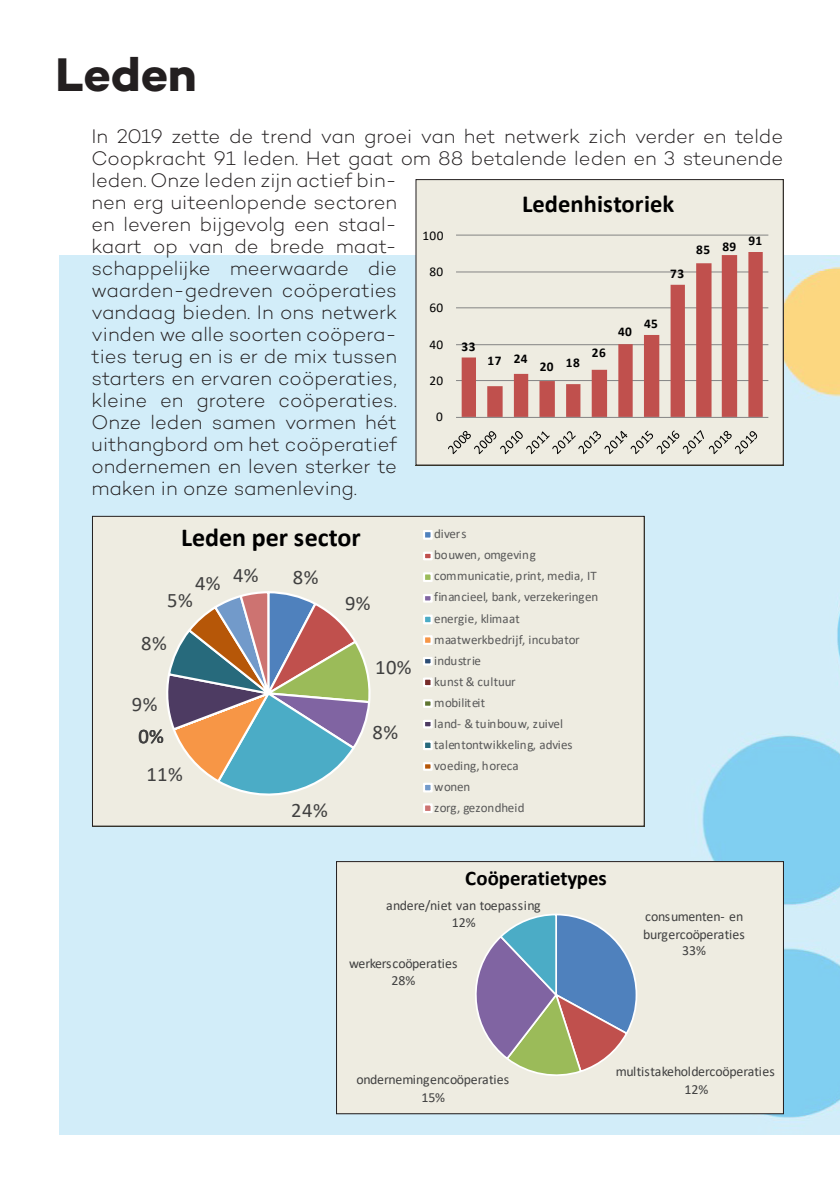
<style>
.page{position:relative;width:840px;height:1191px;background:#fff}
.page>*{position:absolute;margin:0;border:0;box-sizing:border-box;transform-origin:0 0}
.t1{font:700 48px "Campton";color:#231f20}
.t2{font:700 26px "Calibri";letter-spacing:-.005em;color:#000}
.t3{font:700 24.6px "Calibri";letter-spacing:.005em;color:#000}
.t4{font:700 20.8px "Calibri";color:#000}
.t5{font:20.6px "Calibri";color:#404040}
.t6{font:300 20px/22px "Campton";letter-spacing:-.005em;color:#231f20}
.t7{font:13.8px/17.4px "Calibri";letter-spacing:-.025em;color:#404040;text-align:center}
.t8{font:13.8px/17.4px "Calibri";letter-spacing:-.005em;color:#404040;text-align:center}
.t9{font:700 13.4px "Calibri";letter-spacing:.03em;color:#000}
.t10{font:13.4px "Calibri";letter-spacing:.03em;color:#000}
.t11{font:13px/21px "Calibri";color:#595959}
</style>
<div class="page">
<img style="left:59px;top:255px;width:780px;height:879px">
<svg style="left:417px;top:181px;width:364px;height:282px;background:#e3d0c7"></svg>
<svg style="left:94px;top:518px;width:548px;height:306px;background:#dbdad1"></svg>
<div style="left:92px;top:516px;width:552px;height:310px;border:1px solid #231f20"></div>
<svg style="left:338px;top:863px;width:443px;height:249px;background:#d9d9d5"></svg>
<div style="left:336px;top:861px;width:447px;height:253px;border:1px solid #231f20"></div>
<p class="t1" style="left:55px;top:44px;width:143px">Leden</p>
<p class="t6" style="left:91px;top:125px;width:693px">In 2019 zette de trend van groei van het netwerk zich verder en telde Coopkracht 91 leden. Het gaat om 88 betalende leden en 3 steunende leden. Onze leden zijn actief bin-<br>nen erg uiteenlopende sectoren<br>en leveren bijgevolg een staal-<br>kaart op van de brede maat-<br>schappelijke meerwaarde die<br>waarden-gedreven coöperaties<br>vandaag bieden. In ons netwerk<br>vinden we alle soorten coöpera-<br>ties terug en is er de mix tussen<br>starters en ervaren coöperaties,<br>kleine en grotere coöperaties.<br>Onze leden samen vormen hét<br>uithangbord om het coöperatief<br>ondernemen en leven sterker te<br>maken in onze samenleving.</p>
<p class="t3" style="left:522px;top:186px;width:153px">Ledenhistoriek</p>
<p class="t10" style="left:422px;top:226px;width:23px">100</p>
<p class="t9" style="left:696px;top:237px;width:68px">85 89 91</p>
<p class="t10" style="left:429px;top:262px;width:15px">80</p>
<p class="t9" style="left:669px;top:264px;width:15px">73</p>
<p class="t10" style="left:429px;top:299px;width:15px">60</p>
<p class="t9" style="left:643px;top:314px;width:15px">45</p>
<p class="t9" style="left:617px;top:322px;width:15px">40</p>
<p class="t10" style="left:429px;top:335px;width:15px">40</p>
<p class="t9" style="left:461px;top:337px;width:15px">33</p>
<p class="t9" style="left:591px;top:343px;width:15px">26</p>
<p class="t9" style="left:487px;top:350px;width:41px">17 24</p>
<p class="t9" style="left:539px;top:355px;width:41px">20 18</p>
<p class="t10" style="left:429px;top:371px;width:15px">20</p>
<p class="t10" style="left:436px;top:407px;width:8px">0</p>
<p class="t2" style="left:181px;top:519px;width:181px">Leden per sector</p>
<p class="t11" style="left:434px;top:523px;width:165px">divers<br>bouwen, omgeving communicatie, print, media, IT financieel, bank, verzekeringen energie, klimaat maatwerkbedrijf, incubator industrie<br>kunst &amp; cultuur<br>mobiliteit<br>land- &amp; tuinbouw, zuivel talentontwikkeling, advies voeding, horeca<br>wonen<br>zorg, gezondheid</p>
<p class="t5" style="left:195px;top:564px;width:65px">4% 4%</p>
<p class="t5" style="left:293px;top:563px;width:27px">8%</p>
<p class="t5" style="left:167px;top:586px;width:27px">5%</p>
<p class="t5" style="left:345px;top:588px;width:27px">9%</p>
<p class="t5" style="left:141px;top:628px;width:27px">8%</p>
<p class="t5" style="left:375px;top:652px;width:38px">10%</p>
<p class="t5" style="left:132px;top:689px;width:27px">9%</p>
<p class="t5" style="left:372px;top:718px;width:27px">8%</p>
<p class="t5" style="left:138px;top:722px;width:27px">0%</p>
<p class="t5" style="left:146px;top:760px;width:38px">11%</p>
<p class="t5" style="left:291px;top:796px;width:38px">24%</p>
<p class="t4" style="left:465px;top:863px;width:143px">Coöperatietypes</p>
<p class="t8" style="left:386px;top:896px;width:156px">andere/niet van toepassing<br>12%</p>
<p class="t7" style="left:349px;top:954px;width:110px">werkerscoöperaties<br>28%</p>
<p class="t7" style="left:643px;top:908px;width:103px">consumenten- en burgercoöperaties<br>33%</p>
<p class="t7" style="left:356px;top:1070px;width:154px">ondernemingencoöperaties<br>15%</p>
<p class="t7" style="left:615px;top:1062px;width:160px">multistakeholdercoöperaties<br>12%</p>
</div>
